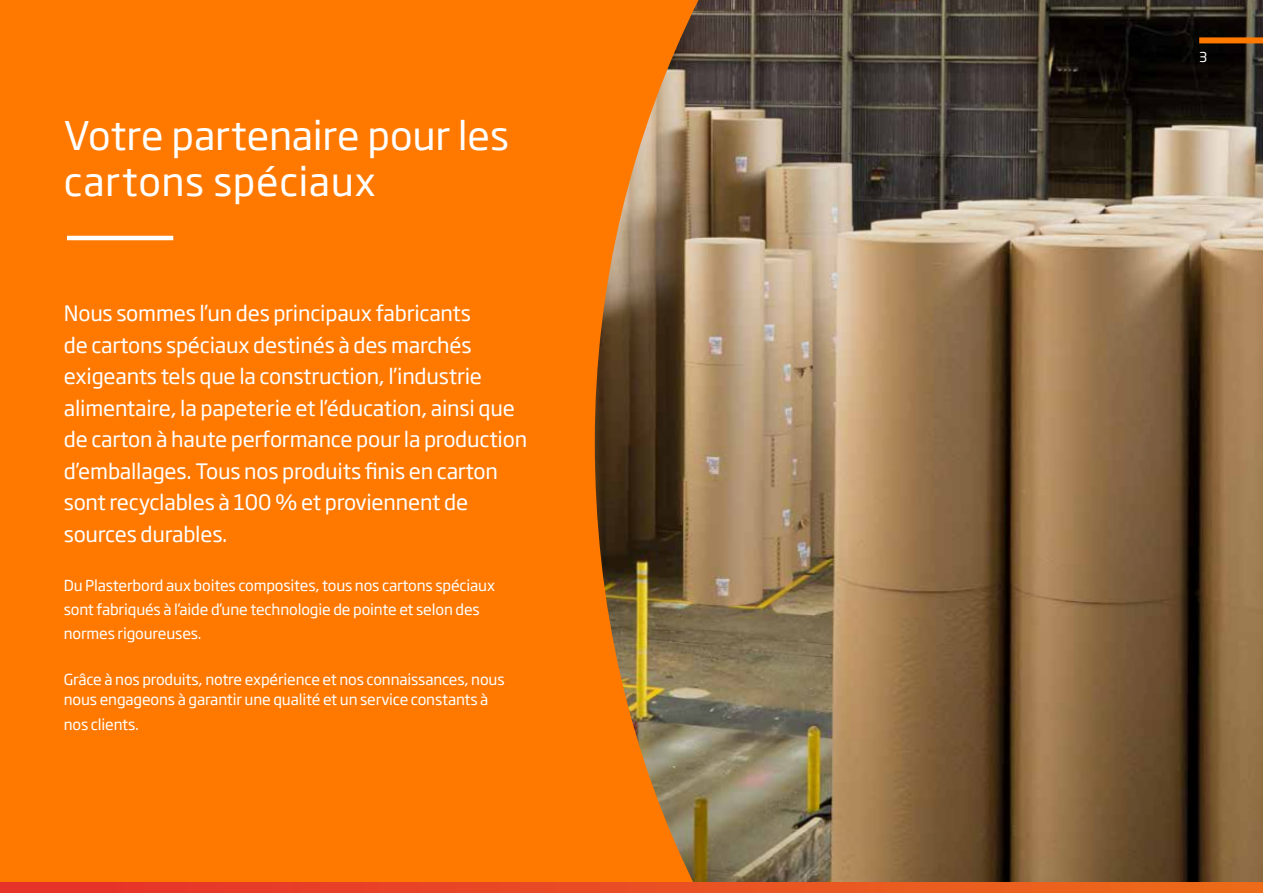
<style>
.page{position:relative;width:1263px;height:893px;background:#fff}
.page>*{position:absolute;margin:0;border:0;box-sizing:border-box;transform-origin:0 0}
.t1{font:39px/46.8px "Soho Gothic Pro";color:#fff}
.t2{font:21px/31.5px "Soho Gothic Pro";letter-spacing:-.01em;color:#fff}
.t3{font:15px/24px "Soho Gothic Pro";letter-spacing:-.01em;color:#fff}
.t4{font:13.5px "Soho Gothic Pro";color:#fff}
</style>
<div class="page">
<div style="left:0;top:0;width:1145px;height:893px;background:#ff7900"></div>
<img style="left:595px;top:0;width:668px;height:882px">
<div style="left:1199px;top:37px;width:64px;height:6px;background:#ff7900"></div>
<svg style="left:0;top:882px;width:1263px;height:11px;background:#e94d23"></svg>
<hr style="left:67px;top:236px;width:106px;height:4px;background:#fff">
<h1 class="t1" style="left:64px;top:110px;width:447px">Votre partenaire pour les cartons spéciaux</h1>
<p class="t2" style="left:64px;top:297px;width:465px">Nous sommes l’un des principaux fabricants<br>de cartons spéciaux destinés à des marchés exigeants tels que la construction, l’industrie alimentaire, la papeterie et l’éducation, ainsi que de carton à haute performance pour la production d’emballages. Tous nos produits finis en carton sont recyclables à 100 % et proviennent de sources durables.</p>
<p class="t3" style="left:64px;top:573px;width:433px">Du Plasterbord aux boites composites, tous nos cartons spéciaux sont fabriqués à l’aide d’une technologie de pointe et selon des normes rigoureuses.</p>
<p class="t3" style="left:64px;top:669px;width:442px;line-height:20.2px">Grâce à nos produits, notre expérience et nos connaissances, nous nous engageons à garantir une qualité et un service constants à</p>
<p class="t3" style="left:64px;top:711px;width:77px">nos clients.</p>
<p class="t4" style="left:1199px;top:47px;width:10px">3</p>
</div>
